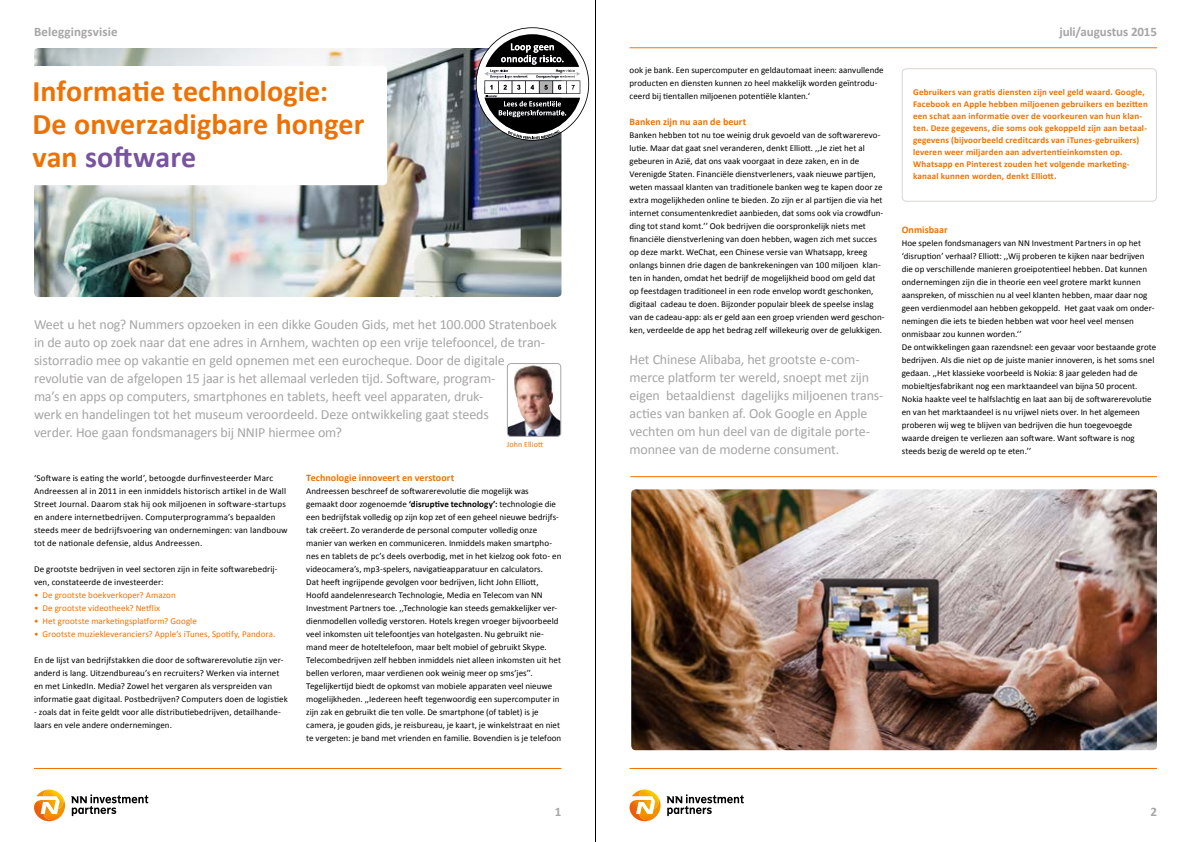
<style>
.page{position:relative;width:1191px;height:842px;background:#fff}
.page>*{position:absolute;margin:0;border:0;box-sizing:border-box;transform-origin:0 0}
.t1{font:700 30px/33px "Calibri";color:#ee7203}
.t2{font:14px/18px "Calibri";letter-spacing:-.01em;color:#a7a5a5}
.t3{font:700 13px "Calibri";letter-spacing:.005em;color:#a7a5a5}
.t4{font:700 10px "Calibri";letter-spacing:.005em;color:#ee7203}
.t5{font:9px/13px "Calibri";color:#000}
.t6{font:700 9px/12px "Calibri";letter-spacing:.02em;color:#ee7203}
.t7{font:9px "Calibri";letter-spacing:.01em;color:#ee7203}
.t8{font:8px "Calibri";letter-spacing:.01em;color:#ee7203}
.s1{color:#79549e}
.s2{font-weight:700}
</style>
<div class="page">
<hr style="left:629px;top:47px;width:528px;height:1px;background:#ee7203">
<hr style="left:629px;top:768px;width:528px;height:1px;background:#ee7203">
<hr style="left:34px;top:768px;width:527px;height:1px;background:#ee7203">
<svg style="left:666px;top:794px;width:78px;height:22px"></svg>
<svg style="left:628px;top:789px;width:33px;height:33px"></svg>
<svg style="left:629px;top:790px;width:31px;height:32px"></svg>
<svg style="left:71px;top:794px;width:77px;height:22px"></svg>
<svg style="left:34px;top:790px;width:31px;height:32px"></svg>
<img style="left:34px;top:48px;width:527px;height:249px">
<div style="left:0;top:66px;width:387px;height:119px;background:#fff;border-radius:4px"></div>
<hr style="left:595px;top:0;width:1px;height:842px;background:#000">
<svg style="left:476px;top:27px;width:113px;height:114px"></svg>
<img style="left:631px;top:489px;width:526px;height:261px">
<div style="left:901px;top:68px;width:256px;height:134px;border:1px solid #dbd5d2;border-radius:4px"></div>
<img style="left:507px;top:363px;width:54px;height:73px">
<div style="left:507px;top:363px;width:54px;height:74px;border:1px solid #a7a5a5;border-radius:4px"></div>
<hr style="left:630px;top:476px;width:527px;height:1px;background:#ee7203">
<h3 class="t3" style="left:34px;top:23px;width:85px">Beleggingsvisie</h3>
<h1 class="t1" style="left:32px;top:74px;width:333px">Informatie technologie:<br>De onverzadigbare honger van <span class="s1">software</span></h1>
<p class="t2" style="left:34px;top:315px;width:524px">Weet u het nog? Nummers opzoeken in een dikke Gouden Gids, met het 100.000 Stratenboek in de auto op zoek naar dat ene adres in Arnhem, wachten op een vrije telefooncel, de tran&shy;sistorradio mee op vakantie en geld opnemen met een eurocheque. Door de digitale revolutie van de afgelopen 15 jaar is het allemaal verleden tijd. Software, program-<br>ma’s en apps op computers, smartphones en tablets, heeft veel apparaten, druk-<br>werk en handelingen tot het museum veroordeeld. Deze ontwikkeling gaat steeds<br>verder. Hoe gaan fondsmanagers bij NNIP hiermee om?</p>
<p class="t5" style="left:34px;top:472px;width:255px">‘Software is eating the world’, betoogde durfinvesteerder Marc Andreessen al in 2011 in een inmiddels historisch artikel in de Wall Street Journal. Daarom stak hij ook miljoenen in software-startups en andere internetbedrijven. Computerprogramma’s bepaalden steeds meer de bedrijfsvoering van ondernemingen: van landbouw tot de nationale defensie, aldus Andreessen.</p>
<p class="t5" style="left:34px;top:563px;width:245px">De grootste bedrijven in veel sectoren zijn in feite softwarebedrij&shy;ven, constateerde de investeerder:</p>
<p class="t7" style="left:34px;top:589px;width:143px">• De grootste boekverkoper? Amazon</p>
<p class="t7" style="left:34px;top:602px;width:128px">• De grootste videotheek? Netflix</p>
<p class="t7" style="left:34px;top:615px;width:164px">• Het grootste marketingsplatform? Google</p>
<p class="t7" style="left:34px;top:628px;width:243px">• Grootste muziekleveranciers? Apple’s iTunes, Spotify, Pandora.</p>
<p class="t5" style="left:34px;top:654px;width:255px">En de lijst van bedrijfstakken die door de softwarerevolutie zijn ver&shy;anderd is lang. Uitzendbureau’s en recruiters? Werken via internet en met LinkedIn. Media? Zowel het vergaren als verspreiden van informatie gaat digitaal. Postbedrijven? Computers doen de logistiek</p>
<p class="t5" style="left:34px;top:705px;width:248px">- zoals dat in feite geldt voor alle distributiebedrijven, detailhande&shy;laars en vele andere ondernemingen.</p>
<p class="t8" style="left:507px;top:440px;width:38px">John Elliott</p>
<p class="t4" style="left:306px;top:471px;width:149px">Technologie innoveert en verstoort</p>
<p class="t5" style="left:306px;top:485px;width:257px">Andreessen beschreef de softwarerevolutie die mogelijk was gemaakt door zogenoemde <span class="s2">‘disruptive technology’:</span> technologie die een bedrijfstak volledig op zijn kop zet of een geheel nieuwe bedrijfs&shy;tak creëert. Zo veranderde de personal computer volledig onze manier van werken en communiceren. Inmiddels maken smartpho&shy;nes en tablets de pc’s deels overbodig, met in het kielzog ook foto- en videocamera’s, mp3-spelers, navigatieapparatuur en calculators.<br>Dat heeft ingrijpende gevolgen voor bedrijven, licht John Elliott, Hoofd aandelenresearch Technologie, Media en Telecom van NN Investment Partners toe. ,,Technologie kan steeds gemakkelijker ver&shy;dienmodellen volledig verstoren. Hotels kregen vroeger bijvoorbeeld veel inkomsten uit telefoontjes van hotelgasten. Nu gebruikt nie&shy;mand meer de hoteltelefoon, maar belt mobiel of gebruikt Skype.<br>Telecombedrijven zelf hebben inmiddels niet alleen inkomsten uit het bellen verloren, maar verdienen ook weinig meer op sms’jes’’.<br>Tegelijkertijd biedt de opkomst van mobiele apparaten veel nieuwe mogelijkheden. ,,Iedereen heeft tegenwoordig een supercomputer in zijn zak en gebruikt die ten volle. De smartphone (of tablet) is je camera, je gouden gids, je reisbureau, je kaart, je winkelstraat en niet te vergeten: je band met vrienden en familie. Bovendien is je telefoon</p>
<h3 class="t3" style="left:555px;top:803px;width:8px">1</h3>
<p class="t5" style="left:629px;top:64px;width:256px">ook je bank. Een supercomputer en geldautomaat ineen: aanvullende producten en diensten kunnen zo heel makkelijk worden geïntrodu&shy;ceerd bij tientallen miljoenen potentiële klanten.‘</p>
<p class="t4" style="left:629px;top:115px;width:118px">Banken zijn nu aan de beurt</p>
<p class="t5" style="left:629px;top:129px;width:257px">Banken hebben tot nu toe weinig druk gevoeld van de softwarerevo&shy;lutie. Maar dat gaat snel veranderen, denkt Elliott. ,,Je ziet het al gebeuren in Azië, dat ons vaak voorgaat in deze zaken, en in de Verenigde Staten. Financiële dienstverleners, vaak nieuwe partijen, weten massaal klanten van traditionele banken weg te kapen door ze extra mogelijkheden online te bieden. Zo zijn er al partijen die via het internet consumentenkrediet aanbieden, dat soms ook via crowdfun&shy;ding tot stand komt.’’ Ook bedrijven die oorspronkelijk niets met financiële dienstverlening van doen hebben, wagen zich met succes op deze markt. WeChat, een Chinese versie van Whatsapp, kreeg onlangs binnen drie dagen de bankrekeningen van 100 miljoen klan&shy;ten in handen, omdat het bedrijf de mogelijkheid bood om geld dat op feestdagen traditioneel in een rode envelop wordt geschonken, digitaal cadeau te doen. Bijzonder populair bleek de speelse inslag van de cadeau-app: als er geld aan een groep vrienden werd geschon&shy;ken, verdeelde de app het bedrag zelf willekeurig over de gelukkigen.</p>
<p class="t2" style="left:629px;top:350px;width:255px">Het Chinese Alibaba, het grootste e-com&shy;merce platform ter wereld, snoept met zijn eigen betaaldienst dagelijks miljoenen trans&shy;acties van banken af. Ook Google en Apple vechten om hun deel van de digitale porte&shy;monnee van de moderne consument.</p>
<h3 class="t3" style="left:1059px;top:23px;width:99px">juli/augustus 2015</h3>
<p class="t6" style="left:913px;top:86px;width:236px">Gebruikers van gratis diensten zijn veel geld waard. Google, Facebook en Apple hebben miljoenen gebruikers en bezitten een schat aan informatie over de voorkeuren van hun klan&shy;ten. Deze gegevens, die soms ook gekoppeld zijn aan betaal&shy;gegevens (bijvoorbeeld creditcards van iTunes-gebruikers) leveren weer miljarden aan advertentieinkomsten op.<br>Whatsapp en Pinterest zouden het volgende marketing&shy;kanaal kunnen worden, denkt Elliott.</p>
<p class="t4" style="left:901px;top:223px;width:47px">Onmisbaar</p>
<p class="t5" style="left:901px;top:236px;width:256px">Hoe spelen fondsmanagers van NN Investment Partners in op het ‘disruption’ verhaal? Elliott: ,,Wij proberen te kijken naar bedrijven die op verschillende manieren groeipotentieel hebben. Dat kunnen ondernemingen zijn die in theorie een veel grotere markt kunnen aanspreken, of misschien nu al veel klanten hebben, maar daar nog geen verdienmodel aan hebben gekoppeld. Het gaat vaak om onder&shy;nemingen die iets te bieden hebben wat voor heel veel mensen onmisbaar zou kunnen worden.‘’<br>De ontwikkelingen gaan razendsnel: een gevaar voor bestaande grote bedrijven. Als die niet op de juiste manier innoveren, is het soms snel gedaan. ,,Het klassieke voorbeeld is Nokia: 8 jaar geleden had de mobieltjesfabrikant nog een marktaandeel van bijna 50 procent.<br>Nokia haakte veel te halfslachtig en laat aan bij de softwarerevolutie en van het marktaandeel is nu vrijwel niets over. In het algemeen proberen wij weg te blijven van bedrijven die hun toegevoegde waarde dreigen te verliezen aan software. Want software is nog steeds bezig de wereld op te eten.’’</p>
<h3 class="t3" style="left:1150px;top:803px;width:8px">2</h3>
</div>
